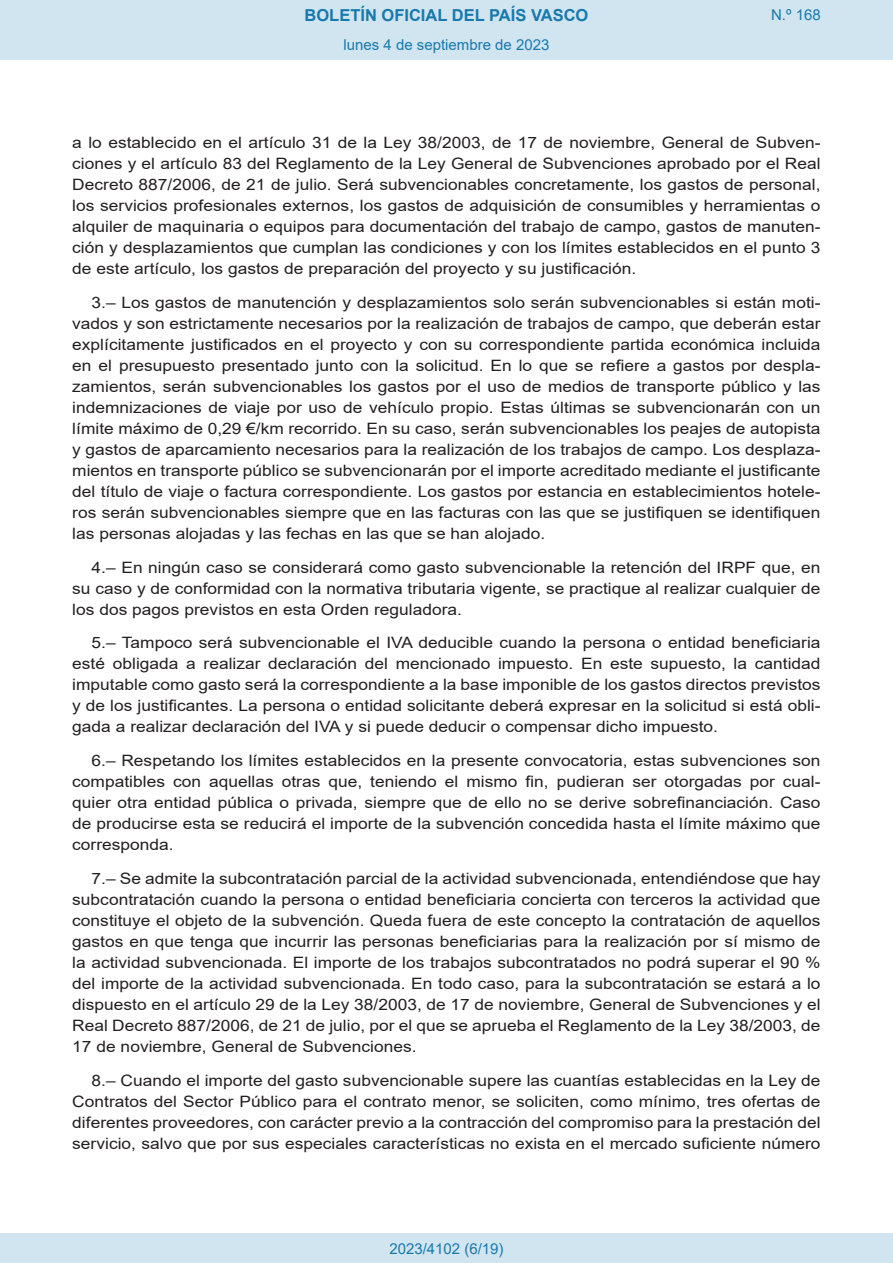
<style>
.page{position:relative;width:893px;height:1263px;background:#fff}
.page>*{position:absolute;margin:0;border:0;box-sizing:border-box;transform-origin:0 0}
.t1{font:700 16.5px "Arial";color:#1879ad}
.BOPVDetalle{font:15.6px/21px "Arial";color:#231f20;text-align:justify;scale:1.11 1}
.Paginacion_Centro{font:15px "Arial";color:#1879ad}
</style>
<div class="page">
<div style="left:0;top:0;width:893px;height:60px;background:#d0e5f0"></div>
<div style="left:0;top:1233px;width:893px;height:30px;background:#d0e5f0"></div>
<p class="t1" style="left:305px;top:3px;width:285px">BOLETÍN OFICIAL DEL PAÍS VASCO</p>
<p class="Paginacion_Centro" style="left:343px;top:35px;width:207px">lunes 4 de septiembre de 2023</p>
<p class="Paginacion_Centro" style="left:771px;top:5px;width:51px">N.º 168</p>
<p class="BOPVDetalle" style="left:72px;top:132px;width:676px">a lo establecido en el artículo 31 de la Ley 38/2003, de 17 de noviembre, General de Subven&shy;ciones y el artículo 83 del Reglamento de la Ley General de Subvenciones aprobado por el Real Decreto 887/2006, de 21 de julio. Será subvencionables concretamente, los gastos de personal, los servicios profesionales externos, los gastos de adquisición de consumibles y herramientas o alquiler de maquinaria o equipos para documentación del trabajo de campo, gastos de manuten&shy;ción y desplazamientos que cumplan las condiciones y con los límites establecidos en el punto 3 de este artículo, los gastos de preparación del proyecto y su justificación.</p>
<p class="BOPVDetalle" style="left:72px;top:292px;width:676px;text-indent:19px">3.– Los gastos de manutención y desplazamientos solo serán subvencionables si están moti&shy;vados y son estrictamente necesarios por la realización de trabajos de campo, que deberán estar explícitamente justificados en el proyecto y con su correspondiente partida económica incluida en el presupuesto presentado junto con la solicitud. En lo que se refiere a gastos por despla&shy;zamientos, serán subvencionables los gastos por el uso de medios de transporte público y las indemnizaciones de viaje por uso de vehículo propio. Estas últimas se subvencionarán con un límite máximo de 0,29 €/km recorrido. En su caso, serán subvencionables los peajes de autopista y gastos de aparcamiento necesarios para la realización de los trabajos de campo. Los desplaza&shy;mientos en transporte público se subvencionarán por el importe acreditado mediante el justificante del título de viaje o factura correspondiente. Los gastos por estancia en establecimientos hotele&shy;ros serán subvencionables siempre que en las facturas con las que se justifiquen se identifiquen las personas alojadas y las fechas en las que se han alojado.</p>
<p class="BOPVDetalle" style="left:72px;top:557px;width:676px;text-indent:19px">4.– En ningún caso se considerará como gasto subvencionable la retención del IRPF que, en su caso y de conformidad con la normativa tributaria vigente, se practique al realizar cualquier de los dos pagos previstos en esta Orden reguladora.</p>
<p class="BOPVDetalle" style="left:72px;top:632px;width:676px;text-indent:19px">5.– Tampoco será subvencionable el IVA deducible cuando la persona o entidad beneficiaria esté obligada a realizar declaración del mencionado impuesto. En este supuesto, la cantidad imputable como gasto será la correspondiente a la base imponible de los gastos directos previstos y de los justificantes. La persona o entidad solicitante deberá expresar en la solicitud si está obli&shy;gada a realizar declaración del IVA y si puede deducir o compensar dicho impuesto.</p>
<p class="BOPVDetalle" style="left:72px;top:750px;width:676px;text-indent:19px">6.– Respetando los límites establecidos en la presente convocatoria, estas subvenciones son compatibles con aquellas otras que, teniendo el mismo fin, pudieran ser otorgadas por cual&shy;quier otra entidad pública o privada, siempre que de ello no se derive sobrefinanciación. Caso de producirse esta se reducirá el importe de la subvención concedida hasta el límite máximo que corresponda.</p>
<p class="BOPVDetalle" style="left:72px;top:868px;width:676px;text-indent:19px">7.– Se admite la subcontratación parcial de la actividad subvencionada, entendiéndose que hay subcontratación cuando la persona o entidad beneficiaria concierta con terceros la actividad que constituye el objeto de la subvención. Queda fuera de este concepto la contratación de aquellos gastos en que tenga que incurrir las personas beneficiarias para la realización por sí mismo de la actividad subvencionada. El importe de los trabajos subcontratados no podrá superar el 90 % del importe de la actividad subvencionada. En todo caso, para la subcontratación se estará a lo dispuesto en el artículo 29 de la Ley 38/2003, de 17 de noviembre, General de Subvenciones y el Real Decreto 887/2006, de 21 de julio, por el que se aprueba el Reglamento de la Ley 38/2003, de 17 de noviembre, General de Subvenciones.</p>
<p class="BOPVDetalle" style="left:72px;top:1070px;width:676px;text-indent:19px">8.– Cuando el importe del gasto subvencionable supere las cuantías establecidas en la Ley de Contratos del Sector Público para el contrato menor, se soliciten, como mínimo, tres ofertas de diferentes proveedores, con carácter previo a la contracción del compromiso para la prestación del servicio, salvo que por sus especiales características no exista en el mercado suficiente número</p>
<p class="Paginacion_Centro" style="left:389px;top:1238px;width:116px">2023/4102 (6/19)</p>
</div>
